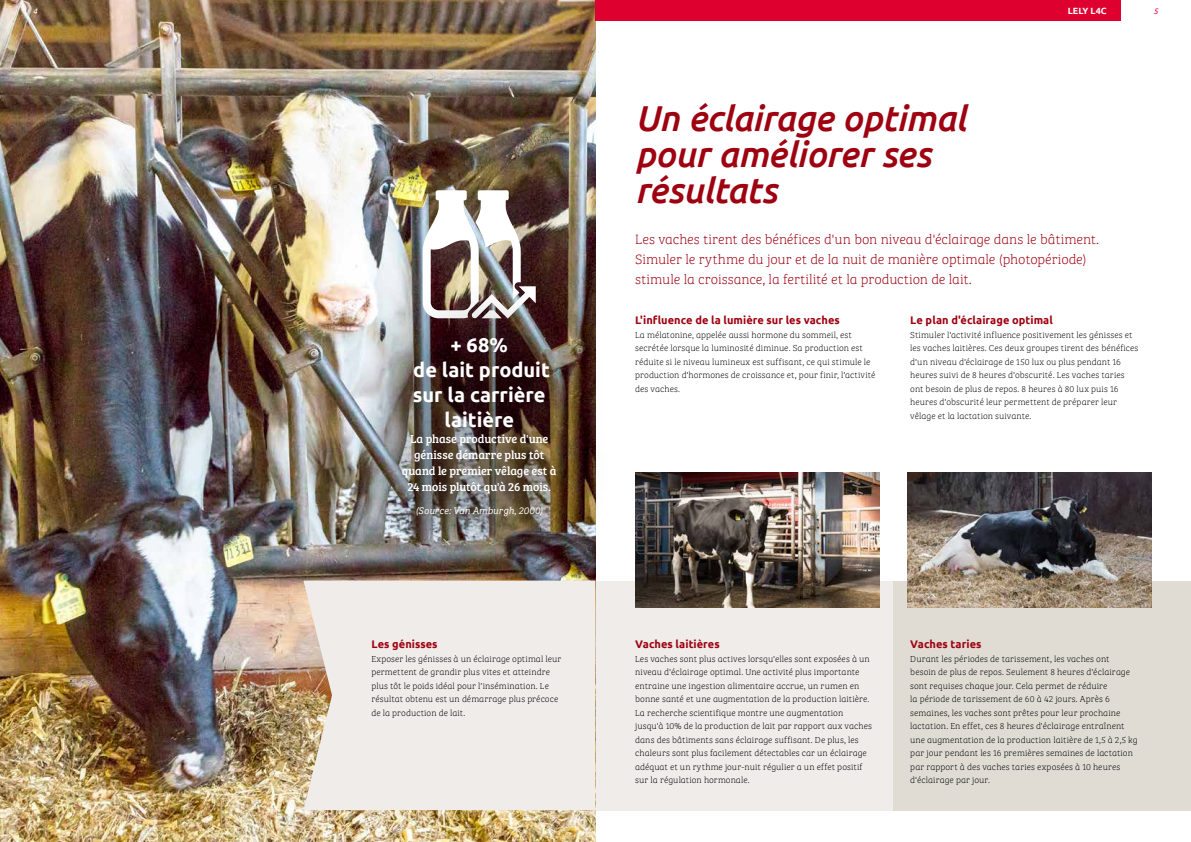
<style>
.page{position:relative;width:1191px;height:842px;background:#fff}
.page>*{position:absolute;margin:0;border:0;box-sizing:border-box;transform-origin:0 0}
.t1{font:italic 500 36px/36px "Ubuntu";letter-spacing:-.01em;color:#9e0211}
.t2{font:700 20px/25px "Ubuntu";color:#fff;text-align:center}
.t3{font:14px/20px "Bree Serif Th";letter-spacing:-.005em;color:#9e0211}
.t4{font:12px/16px "Bree Serif";letter-spacing:-.005em;color:#fff;text-align:center}
.t5{font:700 11px "Ubuntu";letter-spacing:.005em;color:#9e0211}
.t6{font:italic 10px "Bree Serif Lt";color:#fff}
.t7{font:9px/13.5px "Bree Serif Th";letter-spacing:.01em;color:#000}
.t8{font:700 9px "Ubuntu";color:#fff}
.t9{font:italic 8px "Ubuntu";color:#fff}
.t10{font:italic 8px "Ubuntu";color:#de002f}
</style>
<div class="page">
<div style="left:595px;top:581px;width:343px;height:229px;background:#efece9"></div>
<div style="left:893px;top:581px;width:298px;height:229px;background:#e0dcd4"></div>
<img style="left:0;top:0;width:595px;height:842px">
<div style="left:303px;top:581px;width:292px;height:229px;background:#efece9"></div>
<div style="left:595px;top:0;width:525px;height:21px;background:#de002f"></div>
<img style="left:423px;top:190px;width:113px;height:86px">
<div style="left:344px;top:276px;width:271px;height:300px;background:#000;opacity:.3"></div>
<img style="left:635px;top:472px;width:244px;height:136px">
<img style="left:907px;top:472px;width:244px;height:136px">
<p class="t9" style="left:33px;top:6px;width:6px">4</p>
<p class="t8" style="left:1067px;top:5px;width:40px">LELY L4C</p>
<p class="t10" style="left:1153px;top:6px;width:6px">5</p>
<h1 class="t1" style="left:635px;top:99px;width:332px">Un éclairage optimal pour améliorer ses résultats</h1>
<h2 class="t2" style="left:413px;top:332px;width:138px">+ 68%<br>de lait produit sur la carrière laitière</h2>
<h3 class="t4" style="left:402px;top:430px;width:156px">La phase productive d'une génisse démarre plus tôt quand le premier vêlage est à<br>24 mois plutôt qu'à 26 mois.</h3>
<p class="t6" style="left:415px;top:503px;width:129px">(Source: Van Amburgh, 2000)</p>
<p class="t5" style="left:371px;top:637px;width:68px">Les génisses</p>
<p class="t7" style="left:371px;top:651px;width:191px">Exposer les génisses à un éclairage optimal leur permettent de grandir plus vites et atteindre plus tôt le poids idéal pour l'insémination. Le résultat obtenu est un démarrage plus précoce de la production de lait.</p>
<h3 class="t3" style="left:635px;top:228px;width:465px">Les vaches tirent des bénéfices d'un bon niveau d'éclairage dans le bâtiment.<br>Simuler le rythme du jour et de la nuit de manière optimale (photopériode) stimule la croissance, la fertilité et la production de lait.</h3>
<p class="t5" style="left:635px;top:313px;width:206px">L'influence de la lumière sur les vaches</p>
<p class="t7" style="left:635px;top:327px;width:242px">La mélatonine, appelée aussi hormone du sommeil, est secrétée lorsque la luminosité diminue. Sa production est réduite si le niveau lumineux est suffisant, ce qui stimule le production d'hormones de croissance et, pour finir, l'activité des vaches.</p>
<p class="t5" style="left:910px;top:313px;width:144px">Le plan d'éclairage optimal</p>
<p class="t7" style="left:910px;top:327px;width:230px">Stimuler l'activité influence positivement les génisses et les vaches laitières. Ces deux groupes tirent des bénéfices d'un niveau d'éclairage de 150 lux ou plus pendant 16 heures suivi de 8 heures d'obscurité. Les vaches taries ont besoin de plus de repos. 8 heures à 80 lux puis 16 heures d'obscurité leur permettent de préparer leur vêlage et la lactation suivante.</p>
<p class="t5" style="left:635px;top:637px;width:86px">Vaches laitières</p>
<p class="t7" style="left:635px;top:651px;width:238px">Les vaches sont plus actives lorsqu'elles sont exposées à un niveau d'éclairage optimal. Une activité plus importante entraine une ingestion alimentaire accrue, un rumen en bonne santé et une augmentation de la production laitière.<br>La recherche scientifique montre une augmentation jusqu'à 10% de la production de lait par rapport aux vaches dans des bâtiments sans éclairage suffisant. De plus, les chaleurs sont plus facilement détectables car un éclairage adéquat et un rythme jour-nuit régulier a un effet positif sur la régulation hormonale.</p>
<p class="t5" style="left:910px;top:637px;width:73px">Vaches taries</p>
<p class="t7" style="left:910px;top:651px;width:229px">Durant les périodes de tarissement, les vaches ont besoin de plus de repos. Seulement 8 heures d'éclairage sont requises chaque jour. Cela permet de réduire<br>la période de tarissement de 60 à 42 jours. Après 6 semaines, les vaches sont prêtes pour leur prochaine lactation. En effet, ces 8 heures d'éclairage entraînent une augmentation de la production laitière de 1,5 à 2,5 kg par jour pendant les 16 premières semaines de lactation par rapport à des vaches taries exposées à 10 heures d'éclairage par jour.</p>
</div>
